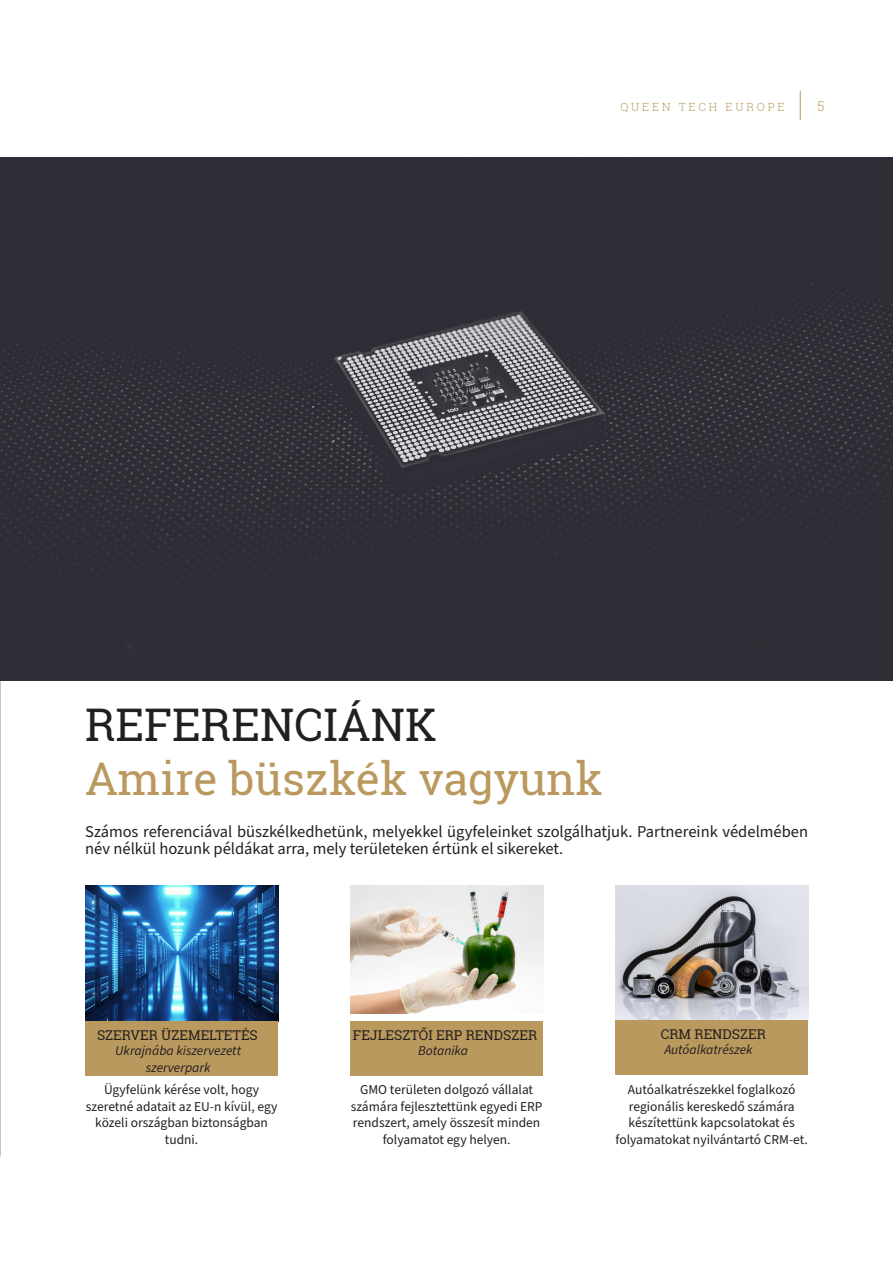
<style>
.page{position:relative;width:893px;height:1263px;background:#fff}
.page>*{position:absolute;margin:0;border:0;box-sizing:border-box;transform-origin:0 0}
.t1{font:45px "Roboto Slab";color:#ba995e}
.t2{font:45px "Roboto Slab";color:#231f20}
.t3{font:16.5px/16.5px "Source Sans Pro";color:#231f20}
.t4{font:13.5px/16.5px "Source Sans Pro";color:#231f20;text-align:center}
.t5{font:italic 13.5px/16.5px "Source Sans Pro";color:#231f20;text-align:center}
.t6{font:13.5px "Roboto Slab";color:#231f20}
.t7{font:300 13.5px "Roboto Slab";color:#ba995e}
.t8{font:300 11.25px "Roboto Slab";letter-spacing:.25em;color:#ba995e}
</style>
<div class="page">
<img style="left:0;top:157px;width:893px;height:523px">
<img style="left:85px;top:885px;width:193px;height:136px">
<img style="left:350px;top:885px;width:193px;height:129px">
<img style="left:615px;top:885px;width:193px;height:135px">
<div style="left:85px;top:1021px;width:193px;height:55px;background:#ba995e"></div>
<div style="left:350px;top:1021px;width:193px;height:55px;background:#ba995e"></div>
<div style="left:615px;top:1020px;width:193px;height:54px;background:#ba995e"></div>
<svg style="left:800px;top:91px;width:1px;height:29px"></svg>
<p class="t8" style="left:620px;top:99px;width:166px">QUEEN TECH EUROPE</p>
<p class="t7" style="left:817px;top:97px;width:9px">5</p>
<p class="t2" style="left:85px;top:693px;width:354px">REFERENCIÁNK</p>
<p class="t1" style="left:85px;top:747px;width:519px">Amire büszkék vagyunk</p>
<p class="t3" style="left:85px;top:824px;width:724px">Számos referenciával büszkélkedhetünk, melyekkel ügyfeleinket szolgálhatjuk. Partnereink védelmében név nélkül hozunk példákat arra, mely területeken értünk el sikereket.</p>
<p class="t6" style="left:353px;top:1026px;width:186px">FEJLESZTŐI ERP RENDSZER</p>
<p class="t5" style="left:418px;top:1043px;width:51px">Botanika</p>
<p class="t6" style="left:97px;top:1026px;width:162px">SZERVER ÜZEMELTETÉS</p>
<p class="t5" style="left:115px;top:1043px;width:127px">Ukrajnába kiszervezett szerverpark</p>
<p class="t4" style="left:86px;top:1082px;width:193px">Ügyfelünk kérése volt, hogy szeretné adatait az EU-n kívül, egy közeli országban biztonságban tudni.</p>
<p class="t4" style="left:351px;top:1082px;width:193px">GMO területen dolgozó vállalat számára fejlesztettünk egyedi ERP rendszert, amely összesít minden folyamatot egy helyen.</p>
<p class="t4" style="left:616px;top:1082px;width:194px">Autóalkatrészekkel foglalkozó regionális kereskedő számára készítettünk kapcsolatokat és folyamatokat nyilvántartó CRM-et.</p>
<p class="t6" style="left:661px;top:1024px;width:107px">CRM RENDSZER</p>
<p class="t5" style="left:664px;top:1041px;width:90px">Autóalkatrészek</p>
</div>
